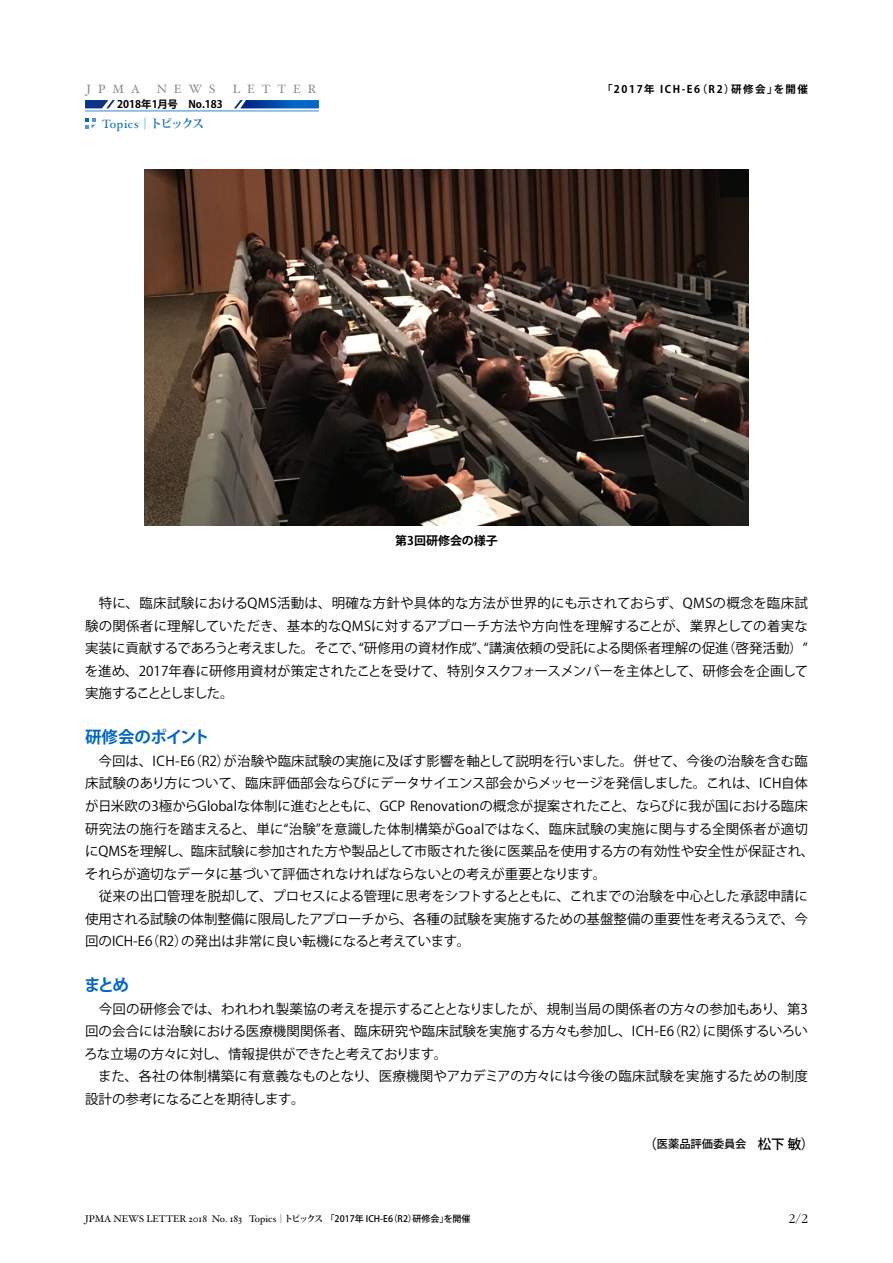
<style>
.page{position:relative;width:893px;height:1263px;background:#fff}
.page>*{position:absolute;margin:0;border:0;box-sizing:border-box;transform-origin:0 0}
.t1{font:700 16.5px "Koz Go Pr 6 N";letter-spacing:-.03em;color:#0266c8}
.t2{font:700 16.5px "Koz Go Pr 6 N";letter-spacing:-.06em;color:#0266c8}
.t3{font:300 13.8px "Garamond";color:#000}
.t4{font:13.5px/22.5px "Koz Go Pr 6 N";color:#000}
.t5{font:12px "Hoefler Text";letter-spacing:.58em;color:#898989}
.t6{font:12px "Hoefler Text";letter-spacing:.05em;color:#0266c8}
.t7{font:700 12px "Koz Go Pr 6 N";color:#000}
.t8{font:500 11.25px "Koz Go Pr 6 N";color:#000}
.t9{font:700 10.5px "Koz Go Pr 6 N";letter-spacing:.15em;color:#000}
.t10{font:700 10.5px "Koz Go Pr 6 N";color:#000}
.t11{font:9.75px "Hoefler Text";color:#000}
.s1{font-family:"Koz Min Pr 6 N";font-weight:700}
.s2{font-size:13.5px}
.s3{font-family:"Koz Min Pro";font-size:9px}
.s4{font-family:"Koz Min Pro";font-weight:700;font-size:9px}
.s5{font-family:"Koz Go Pr 6 N";font-weight:500;font-size:9px}
</style>
<div class="page">
<svg style="left:85px;top:100px;width:30px;height:8px"></svg>
<svg style="left:234px;top:100px;width:85px;height:8px"></svg>
<hr style="left:85px;top:111px;width:234px;height:1px;background:#3585d3">
<img style="left:144px;top:170px;width:605px;height:356px">
<svg style="left:85px;top:118px;width:11px;height:10px"></svg>
<p class="t5" style="left:87px;top:82px;width:55px">JPMA</p>
<p class="t5" style="left:157px;top:82px;width:60px">NEWS</p>
<p class="t5" style="left:233px;top:82px;width:85px">LETTER</p>
<p class="t10" style="left:117px;top:99px;width:107px">2018年1月号　No.183</p>
<p class="t6" style="left:102px;top:116px;width:104px">Topics<span class="s1">｜トピックス</span></p>
<p class="t9" style="left:602px;top:84px;width:207px">「2017年 ICH-E6（R2）研修会」を開催</p>
<p class="t7" style="left:395px;top:534px;width:104px">第3回研修会の様子</p>
<p class="t4" style="left:85px;top:592px;width:725px;text-align:justify">　特に、臨床試験におけるQMS活動は、明確な方針や具体的な方法が世界的にも示されておらず、QMSの概念を臨床試験の関係者に理解していただき、基本的なQMSに対するアプローチ方法や方向性を理解することが、業界としての着実な実装に貢献するであろうと考えました。そこで、“研修用の資材作成”、“講演依頼の受託による関係者理解の促進（啓発活動）”を進め、2017年春に研修用資材が策定されたことを受けて、特別タスクフォースメンバーを主体として、研修会を企画して実施することとしました。</p>
<p class="t1" style="left:85px;top:728px;width:126px">研修会のポイント</p>
<p class="t4" style="left:85px;top:750px;width:731px">　今回は、ICH-E6（R2）が治験や臨床試験の実施に及ぼす影響を軸として説明を行いました。併せて、今後の治験を含む臨床試験のあり方について、臨床評価部会ならびにデータサイエンス部会からメッセージを発信しました。これは、ICH自体が日米欧の3極からGlobalな体制に進むとともに、GCP Renovationの概念が提案されたこと、ならびに我が国における臨床研究法の施行を踏まえると、単に“治験”を意識した体制構築がGoalではなく、臨床試験の実施に関与する全関係者が適切にQMSを理解し、臨床試験に参加された方や製品として市販された後に医薬品を使用する方の有効性や安全性が保証され、それらが適切なデータに基づいて評価されなければならないとの考えが重要となります。<br>　従来の出口管理を脱却して、プロセスによる管理に思考をシフトするとともに、これまでの治験を中心とした承認申請に使用される試験の体制整備に限局したアプローチから、各種の試験を実施するための基盤整備の重要性を考えるうえで、今回のICH-E6（R2）の発出は非常に良い転機になると考えています。</p>
<p class="t2" style="left:84px;top:975px;width:46px">まとめ</p>
<p class="t4" style="left:84px;top:997px;width:725px">　今回の研修会では、われわれ製薬協の考えを提示することとなりましたが、規制当局の関係者の方々の参加もあり、第3回の会合には治験における医療機関関係者、臨床研究や臨床試験を実施する方々も参加し、ICH-E6（R2）に関係するいろいろな立場の方々に対し、情報提供ができたと考えております。<br>　また、各社の体制構築に有意義なものとなり、医療機関やアカデミアの方々には今後の臨床試験を実施するための制度設計の参考になることを期待します。</p>
<p class="t8" style="left:644px;top:1137px;width:172px"><span class="s2">（</span>医薬品評価委員会　<span class="s2">松下 敏）</span></p>
<p class="t11" style="left:85px;top:1213px;width:387px">JPMA NEWS LETTER 2018 No. 183 Topics<span class="s3">｜</span><span class="s4">トピックス</span> <span class="s5">「2017年 ICH-E6（R2）研修会」を開催</span></p>
<p class="t3" style="left:789px;top:1211px;width:21px">2/2</p>
</div>
